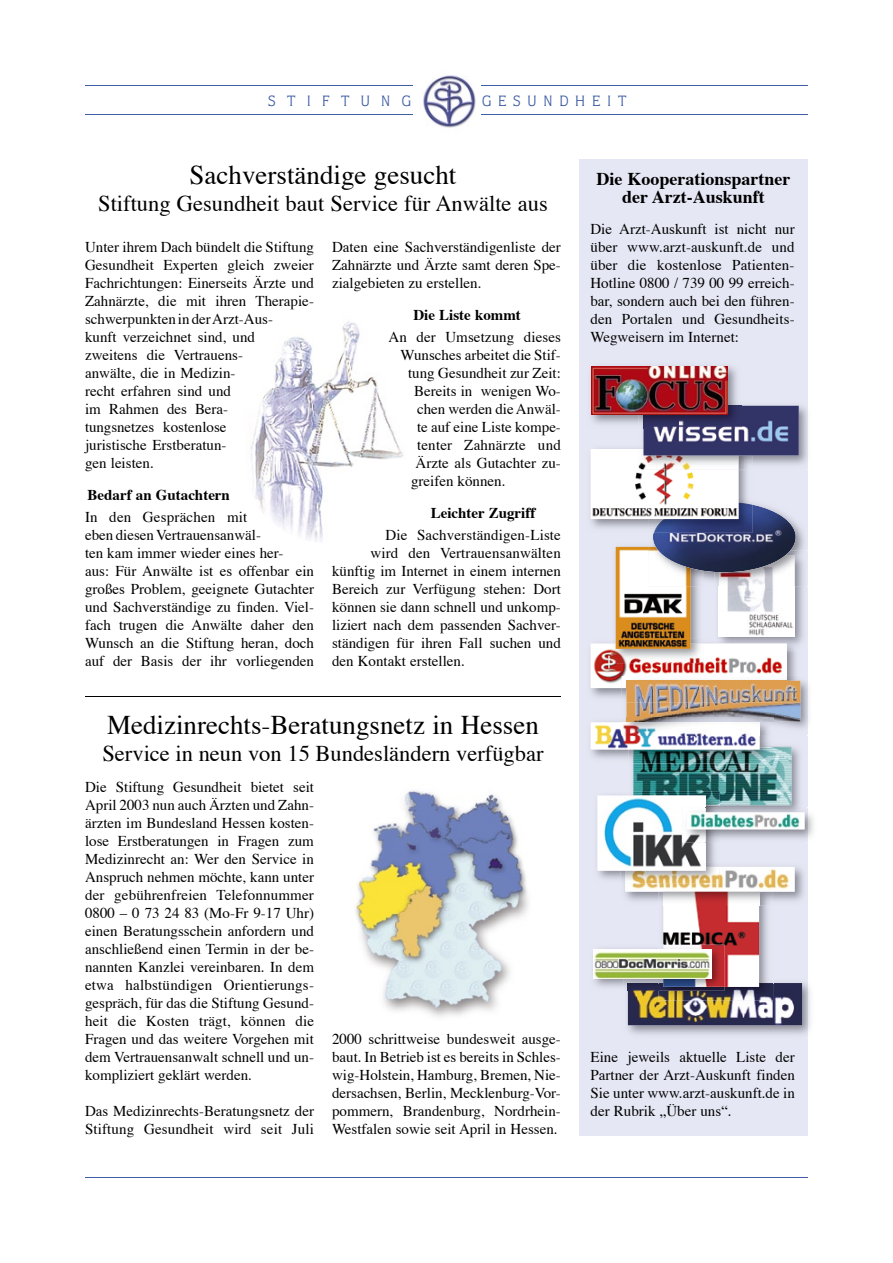
<style>
.page{position:relative;width:893px;height:1263px;background:#fff}
.page>*{position:absolute;margin:0;border:0;box-sizing:border-box;transform-origin:0 0}
.t1{font:27px "Times";color:#000}
.t2{font:22.5px "Times";color:#000}
.t3{font:700 18px/18px "Times";color:#000;text-align:center}
.t4{font:15px/18px "Times";color:#000;text-align:justify}
.t5{font:700 15px "Times";color:#000}
.t6{font:15px "Quorum";letter-spacing:.45em;color:#405ea6}
.t7{font:15px "Quorum";letter-spacing:.755em;color:#405ea6}
</style>
<div class="page">
<hr style="left:85px;top:85px;width:327px;height:1px;background:#405ea6">
<hr style="left:85px;top:114px;width:327px;height:1px;background:#405ea6">
<hr style="left:480px;top:85px;width:328px;height:1px;background:#405ea6">
<hr style="left:480px;top:114px;width:328px;height:1px;background:#405ea6">
<img style="left:423px;top:75px;width:58px;height:53px">
<hr style="left:85px;top:1177px;width:723px;height:1px;background:#405ea6">
<div style="left:579px;top:159px;width:229px;height:976px;background:#e5e7f4"></div>
<hr style="left:85px;top:696px;width:476px;height:1px;background:#000">
<img style="left:250px;top:321px;width:153px;height:221px">
<img style="left:355px;top:790px;width:174px;height:227px">
<img style="left:627px;top:982px;width:184px;height:53px">
<img style="left:628px;top:983px;width:174px;height:42px">
<img style="left:662px;top:905px;width:106px;height:73px">
<img style="left:759px;top:978px;width:14px;height:5px">
<img style="left:659px;top:983px;width:114px;height:18px">
<img style="left:663px;top:905px;width:96px;height:82px">
<img style="left:593px;top:948px;width:65px;height:39px">
<img style="left:623px;top:978px;width:36px;height:13px">
<img style="left:628px;top:983px;width:97px;height:8px">
<svg style="left:659px;top:978px;width:4px;height:5px"></svg>
<img style="left:663px;top:945px;width:62px;height:42px">
<img style="left:594px;top:949px;width:118px;height:29px">
<img style="left:632px;top:746px;width:168px;height:62px">
<img style="left:633px;top:747px;width:158px;height:58px">
<img style="left:718px;top:586px;width:90px;height:56px">
<img style="left:719px;top:586px;width:76px;height:50px">
<img style="left:624px;top:867px;width:180px;height:38px">
<img style="left:625px;top:867px;width:170px;height:25px">
<img style="left:591px;top:735px;width:178px;height:24px">
<img style="left:629px;top:742px;width:144px;height:21px">
<img style="left:633px;top:747px;width:140px;height:16px">
<img style="left:591px;top:722px;width:169px;height:27px">
<img style="left:787px;top:651px;width:9px;height:25px">
<img style="left:718px;top:639px;width:83px;height:12px">
<img style="left:591px;top:688px;width:31px;height:10px">
<img style="left:591px;top:643px;width:196px;height:45px">
<img style="left:773px;top:681px;width:36px;height:48px">
<img style="left:623px;top:720px;width:150px;height:15px">
<img style="left:622px;top:722px;width:138px;height:13px">
<img style="left:622px;top:676px;width:179px;height:26px">
<img style="left:622px;top:676px;width:165px;height:12px">
<img style="left:626px;top:681px;width:174px;height:40px">
<img style="left:626px;top:717px;width:147px;height:4px">
<img style="left:626px;top:681px;width:161px;height:7px">
<img style="left:611px;top:546px;width:92px;height:117px">
<img style="left:616px;top:547px;width:75px;height:102px">
<img style="left:703px;top:503px;width:105px;height:83px">
<img style="left:648px;top:543px;width:55px;height:43px">
<img style="left:648px;top:547px;width:43px;height:39px">
<img style="left:653px;top:505px;width:143px;height:67px">
<img style="left:591px;top:448px;width:156px;height:80px">
<img style="left:648px;top:497px;width:101px;height:32px">
<img style="left:653px;top:502px;width:99px;height:31px">
<img style="left:591px;top:449px;width:147px;height:70px">
<img style="left:742px;top:405px;width:66px;height:60px">
<img style="left:639px;top:447px;width:113px;height:22px">
<img style="left:639px;top:449px;width:99px;height:20px">
<img style="left:643px;top:406px;width:156px;height:49px">
<img style="left:591px;top:366px;width:146px;height:58px">
<img style="left:639px;top:401px;width:103px;height:25px">
<img style="left:643px;top:406px;width:99px;height:22px">
<img style="left:591px;top:366px;width:137px;height:49px">
<img style="left:597px;top:842px;width:119px;height:37px">
<img style="left:631px;top:791px;width:89px;height:17px">
<img style="left:633px;top:791px;width:87px;height:14px">
<img style="left:620px;top:862px;width:98px;height:21px">
<img style="left:625px;top:867px;width:95px;height:16px">
<img style="left:597px;top:795px;width:109px;height:76px">
<img style="left:682px;top:808px;width:132px;height:34px">
<img style="left:720px;top:808px;width:84px;height:4px">
<img style="left:686px;top:812px;width:119px;height:17px">
<p class="t7" style="left:268px;top:92px;width:144px">STIFTUNG</p>
<p class="t6" style="left:482px;top:92px;width:146px">GESUNDHEIT</p>
<h1 class="t1" style="left:190px;top:149px;width:268px">Sachverständige gesucht</h1>
<h2 class="t2" style="left:98px;top:182px;width:451px">Stiftung Gesundheit baut Service für Anwälte aus</h2>
<p class="t4" style="left:85px;top:237px;width:230px;text-align:left">Unter ihrem Dach bündelt die Stiftung<br>Gesundheit Experten gleich zweier<br>Fachrichtungen: Einerseits Ärzte und<br>Zahnärzte, die mit ihren The rapie&shy;schwerpunkten in der Arzt-Aus-<br>kunft verzeichnet sind, und<br>zweitens die Vertrauens-<br>anwälte, die in Medizin-<br>recht erfahren sind und<br>im Rah men des Bera-<br>tungs net zes kostenlose<br>juristische Erstbera tun-<br>gen leisten.</p>
<p class="t5" style="left:88px;top:480px;width:144px">Bedarf an Gutachtern</p>
<p class="t4" style="left:85px;top:507px;width:230px;text-align:left">In den Gesprächen mit<br>eben diesen Vertrauensan wäl-<br>ten kam immer wieder eines her-<br>aus: Für Anwälte ist es of fenbar ein großes Problem, geeignete Gutachter und Sachverständige zu finden. Viel&shy;fach trugen die Anwälte daher den<br>Wunsch an die Stiftung heran, doch auf der Basis der ihr vorliegenden</p>
<p class="t4" style="left:332px;top:237px;width:230px">Daten eine Sachverstän digenliste der Zahn ärzte und Ärzte samt deren Spe&shy;zialgebieten zu erstellen.</p>
<p class="t5" style="left:413px;top:300px;width:109px">Die Liste kommt</p>
<p class="t4" style="left:388px;top:327px;width:174px">An der Umsetzung dieses</p>
<p class="t4" style="left:400px;top:345px;width:162px">Wun sches arbeitet die Stif-</p>
<p class="t4" style="left:408px;top:363px;width:154px">tung Gesundheit zur Zeit:</p>
<p class="t4" style="left:414px;top:381px;width:148px">Bereits in wenigen Wo-</p>
<p class="t4" style="left:417px;top:399px;width:145px">chen werden die Anwäl-</p>
<p class="t4" style="left:417px;top:417px;width:145px">te auf eine Liste kompe-</p>
<p class="t4" style="left:417px;top:435px;width:145px">tenter Zahnärzte und</p>
<p class="t4" style="left:416px;top:453px;width:147px">Ärzte als Gutachter zu-</p>
<p class="t4" style="left:411px;top:471px;width:96px">greifen können.</p>
<p class="t5" style="left:431px;top:498px;width:106px">Leichter Zugriff</p>
<p class="t4" style="left:386px;top:525px;width:177px">Die Sachverständigen-Liste</p>
<p class="t4" style="left:370px;top:543px;width:192px">wird den Vertrauensanwälten</p>
<p class="t4" style="left:332px;top:561px;width:230px">künftig im Internet in einem internen</p>
<p class="t4" style="left:332px;top:579px;width:230px">Be reich zur Ver fügung ste hen: Dort</p>
<p class="t4" style="left:332px;top:597px;width:230px">kön nen sie dann schnell und unkomp-</p>
<p class="t4" style="left:332px;top:615px;width:230px">liziert nach dem passenden Sachver-</p>
<p class="t4" style="left:332px;top:633px;width:230px">ständigen für ihren Fall suchen und</p>
<p class="t4" style="left:332px;top:651px;width:134px">den Kontakt erstellen.</p>
<h1 class="t1" style="left:107px;top:700px;width:433px">Medizinrechts-Beratungsnetz in Hessen</h1>
<h2 class="t2" style="left:102px;top:733px;width:443px">Service in neun von 15 Bundesländern verfügbar</h2>
<p class="t4" style="left:85px;top:777px;width:230px">Die Stiftung Gesundheit bietet seit April 2003 nun auch Ärzten und Zahn&shy;ärzten im Bundesland Hessen kosten&shy;lose Erstberatungen in Fragen zum Medizinrecht an: Wer den Service in Anspruch nehmen möchte, kann unter der gebührenfreien Telefonnummer 0800 – 0 73 24 83 (Mo-Fr 9-17 Uhr) einen Beratungsschein anfordern und anschließend einen Termin in der be&shy;nannten Kanzlei vereinbaren. In dem etwa halbstündigen Orientierungs&shy;gespräch, für das die Stiftung Gesund&shy;heit die Kosten trägt, können die Fragen und das weitere Vorgehen mit dem Vertrauensanwalt schnell und un&shy;kompliziert geklärt werden.</p>
<p class="t4" style="left:85px;top:1101px;width:230px">Das Medizinrechts-Beratungsnetz der<br>Stiftung Gesundheit wird seit Juli</p>
<p class="t4" style="left:332px;top:1029px;width:230px">2000 schrittweise bundesweit ausge&shy;baut. In Betrieb ist es bereits in Schles&shy;wig-Holstein, Hamburg, Bremen, Nie&shy;dersach sen, Berlin, Mecklenburg-Vor&shy;pommern, Brandenburg, Nord rhein-Westfalen sowie seit April in Hessen.</p>
<p class="t3" style="left:597px;top:168px;width:195px">Die Kooperationspartner der Arzt-Auskunft</p>
<p class="t4" style="left:590px;top:219px;width:206px">Die Arzt-Auskunft ist nicht nur über www.arzt-auskunft.de und über die kostenlose Patienten-Hotline 0800 / 739 00 99 erreich&shy;bar, sondern auch bei den führen&shy;den Portalen und Gesundheits-Wegweisern im Internet:</p>
<p class="t4" style="left:591px;top:1047px;width:206px">Eine jeweils aktuelle Liste der Partner der Arzt-Auskunft finden Sie unter www.arzt-auskunft.de in der Rubrik „Über uns“.</p>
</div>
